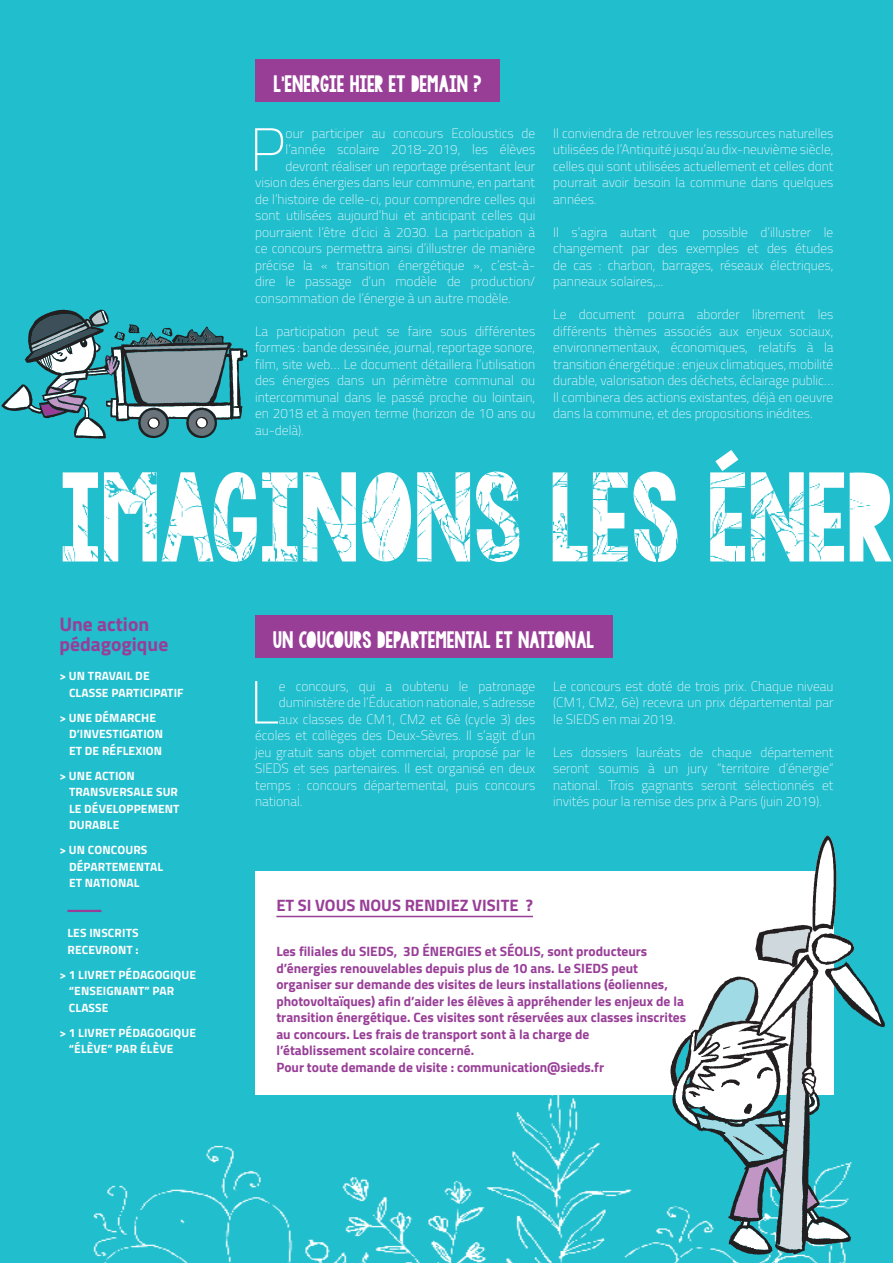
<style>
.page{position:relative;width:893px;height:1263px;background:#21bece}
.page>*{position:absolute;margin:0;border:0;box-sizing:border-box;transform-origin:0 0}
.Txt_courant{font:100 60.6px "Titillium";color:#fff}
.Txt_paragraphe-1{font:22.5px "KGBLESSYOURHEART";letter-spacing:.005em;color:#fff}
.t1{font:700 19.5px/19.5px "Titillium";color:#983e97}
.t2{font:700 16.5px "Titillium";color:#983e97}
.Txt_courant-2{font:100 13.5px/16.5px "Titillium";color:#fff;text-align:justify}
.t3{font:700 13.5px/16.5px "Titillium";color:#983e97}
.t4{font:700 12px/16.5px "Titillium";letter-spacing:.01em;color:#fff}
</style>
<div class="page">
<hr style="left:67px;top:910px;width:34px;height:2px;background:#983e97">
<div style="left:255px;top:872px;width:578px;height:223px;background:#fff"></div>
<img style="left:93px;top:1095px;width:753px;height:168px">
<div style="left:255px;top:60px;width:245px;height:42px;background:#983e97"></div>
<div style="left:255px;top:615px;width:357px;height:42px;background:#983e97"></div>
<svg style="left:63px;top:459px;width:829px;height:103px"></svg>
<img style="left:213px;top:450px;width:525px;height:112px">
<hr style="left:276px;top:916px;width:257px;height:1px;background:#983e97">
<svg style="left:670px;top:835px;width:215px;height:420px"></svg>
<svg style="left:1px;top:309px;width:247px;height:130px"></svg>
<p class="Txt_paragraphe-1" style="left:273px;top:70px;width:210px">L’ENERGIE HIER ET DEMAIN ?</p>
<p class="Txt_courant" style="left:250px;top:106px;width:38px">P</p>
<p class="Txt_courant-2" style="left:286px;top:124px;width:251px">our participer au concours Ecoloustics de</p>
<p class="Txt_courant-2" style="left:286px;top:141px;width:251px">l’année scolaire 2018-2019, les élèves</p>
<p class="Txt_courant-2" style="left:286px;top:157px;width:251px">devront réaliser un reportage présentant leur</p>
<p class="Txt_courant-2" style="left:255px;top:174px;width:282px">vision des énergies dans leur commune, en partant</p>
<p class="Txt_courant-2" style="left:255px;top:190px;width:282px">de l’histoire de celle-ci, pour comprendre celles qui</p>
<p class="Txt_courant-2" style="left:255px;top:207px;width:282px">sont utilisées aujourd’hui et anticipant celles qui</p>
<p class="Txt_courant-2" style="left:255px;top:223px;width:282px">pourraient l’être d’cici à 2030. La participation à</p>
<p class="Txt_courant-2" style="left:255px;top:240px;width:282px">ce concours permettra ainsi d’illustrer de manière</p>
<p class="Txt_courant-2" style="left:255px;top:256px;width:282px">précise la « transition énergétique », c’est-à-</p>
<p class="Txt_courant-2" style="left:255px;top:273px;width:282px">dire le passage d’un modèle de production/</p>
<p class="Txt_courant-2" style="left:255px;top:289px;width:257px">consommation de l’énergie à un autre modèle.</p>
<p class="Txt_courant-2" style="left:255px;top:322px;width:282px">La participation peut se faire sous différentes formes : bande dessinée, journal, reportage sonore, film, site web… Le document détaillera l’utilisation des énergies dans un périmètre communal ou intercommunal dans le passé proche ou lointain, en 2018 et à moyen terme (horizon de 10 ans ou au-delà).</p>
<p class="Txt_courant-2" style="left:553px;top:124px;width:282px">Il conviendra de retrouver les ressources naturelles utilisées de l’Antiquité jusqu’au dix-neuvième siècle, celles qui sont utilisées actuellement et celles dont pourrait avoir besoin la commune dans quelques années.</p>
<p class="Txt_courant-2" style="left:553px;top:223px;width:282px">Il s’agira autant que possible d’illustrer le changement par des exemples et des études de cas : charbon, barrages, réseaux électriques, panneaux solaires,...</p>
<p class="Txt_courant-2" style="left:553px;top:306px;width:282px">Le document pourra aborder librement les différents thèmes associés aux enjeux sociaux, environnementaux, économiques, relatifs à la transition énergétique : enjeux climatiques, mobilité durable, valorisation des déchets, éclairage public… Il combinera des actions existantes, déjà en oeuvre dans la commune, et des propositions inédites.</p>
<p class="t1" style="left:60px;top:614px;width:110px">Une action pédagogique</p>
<p class="t4" style="left:69px;top:667px;width:116px;text-indent:-9px">&gt; UN TRAVAIL DE<br>CLASSE PARTICIPATIF</p>
<p class="t4" style="left:69px;top:708px;width:96px;text-indent:-9px">&gt; UNE DÉMARCHE<br>D’INVESTIGATION<br>ET DE RÉFLEXION</p>
<p class="t4" style="left:69px;top:766px;width:112px;text-indent:-9px">&gt; UNE ACTION<br>TRANSVERSALE SUR<br>LE DÉVELOPPEMENT<br>DURABLE</p>
<p class="t4" style="left:69px;top:841px;width:96px;text-indent:-9px">&gt; UN CONCOURS<br>DÉPARTEMENTAL<br>ET NATIONAL</p>
<p class="t4" style="left:68px;top:924px;width:73px">LES INSCRITS<br>RECEVRONT :</p>
<p class="t4" style="left:69px;top:965px;width:129px;text-indent:-9px">&gt; 1 LIVRET PÉDAGOGIQUE “ENSEIGNANT” PAR<br>CLASSE</p>
<p class="t4" style="left:69px;top:1023px;width:129px;text-indent:-9px">&gt; 1 LIVRET PÉDAGOGIQUE “ÉLÈVE” PAR ÉLÈVE</p>
<p class="Txt_paragraphe-1" style="left:273px;top:625px;width:323px">UN COUCOURS DEPARTEMENTAL ET NATIONAL</p>
<p class="Txt_courant" style="left:250px;top:659px;width:31px">L</p>
<p class="Txt_courant-2" style="left:279px;top:677px;width:258px">e concours, qui a oubtenu le patronage</p>
<p class="Txt_courant-2" style="left:279px;top:693px;width:258px">duministère de l’Éducation nationale, s’adresse</p>
<p class="Txt_courant-2" style="left:279px;top:710px;width:258px">aux classes de CM1, CM2 et 6è (cycle 3) des</p>
<p class="Txt_courant-2" style="left:255px;top:726px;width:282px">écoles et collèges des Deux-Sèvres. Il s’agit d’un</p>
<p class="Txt_courant-2" style="left:255px;top:743px;width:282px">jeu gratuit sans objet commercial, proposé par le</p>
<p class="Txt_courant-2" style="left:255px;top:759px;width:282px">SIEDS et ses partenaires. Il est organisé en deux</p>
<p class="Txt_courant-2" style="left:255px;top:776px;width:282px">temps : concours départemental, puis concours</p>
<p class="Txt_courant-2" style="left:255px;top:792px;width:49px">national.</p>
<p class="Txt_courant-2" style="left:553px;top:677px;width:282px">Le concours est doté de trois prix. Chaque niveau (CM1, CM2, 6è) recevra un prix départemental par le SIEDS en mai 2019.</p>
<p class="Txt_courant-2" style="left:553px;top:743px;width:282px">Les dossiers lauréats de chaque département seront soumis à un jury “territoire d’énergie“ national. Trois gagnants seront sélectionnés et invités pour la remise des prix à Paris (juin 2019).</p>
<p class="t2" style="left:276px;top:892px;width:258px">ET SI VOUS NOUS RENDIEZ VISITE ?</p>
<p class="t3" style="left:276px;top:943px;width:411px">Les filiales du SIEDS, 3D ÉNERGIES et SÉOLIS, sont producteurs d’énergies renouvelables depuis plus de 10 ans. Le SIEDS peut organiser sur demande des visites de leurs installations (éoliennes, photovoltaïques) afin d’aider les élèves à appréhender les enjeux de la transition énergétique. Ces visites sont réservées aux classes inscrites au concours. Les frais de transport sont à la charge de</p>
<p class="t3" style="left:276px;top:1042px;width:199px">l’établissement scolaire concerné.</p>
<p class="t3" style="left:276px;top:1058px;width:329px">Pour toute demande de visite : communication@sieds.fr</p>
</div>
